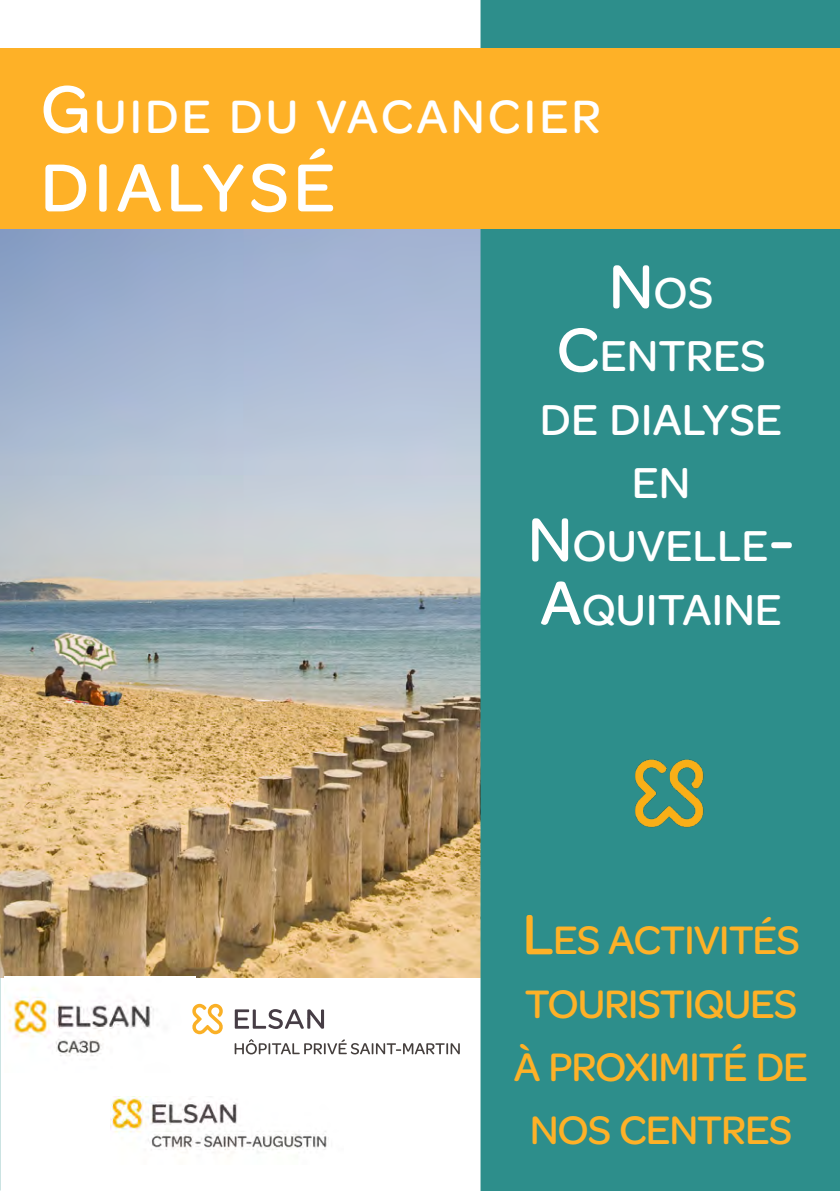
<style>
.page{position:relative;width:840px;height:1191px;background:#fff}
.page>*{position:absolute;margin:0;border:0;box-sizing:border-box;transform-origin:0 0}
.t1{font:500 72.4px "Omnes";letter-spacing:.055em;color:#fff}
.t2{font:500 50px "Omnes";letter-spacing:.055em;color:#fff}
.t3{font:500 46.2px/63.2px "Omnes";color:#fff;text-align:center}
.t4{font:500 42.4px/63.2px "Omnes";letter-spacing:-.03em;color:#feb127}
.s1{font-size:71.4px}
.s2{font-size:66px}
.s3{font-size:60.6px}
</style>
<div class="page">
<img style="left:0;top:229px;width:480px;height:748px">
<div style="left:480px;top:0;width:359px;height:1191px;background:#2d8e8b"></div>
<div style="left:0;top:49px;width:839px;height:180px;background:#feb127"></div>
<img style="left:110px;top:1096px;width:217px;height:57px">
<img style="left:5px;top:976px;width:190px;height:80px">
<img style="left:614px;top:746px;width:111px;height:90px">
<svg style="left:234px;top:1039px;width:225px;height:15px"></svg>
<svg style="left:192px;top:1003px;width:31px;height:31px"></svg>
<svg style="left:235px;top:1009px;width:89px;height:20px"></svg>
<p class="t2" style="left:40px;top:81px;width:561px"><span class="s1">G</span>UIDE DU VACANCIER</p>
<p class="t1" style="left:40px;top:137px;width:296px">DIALYSÉ</p>
<p class="t3" style="left:556px;top:259px;width:211px"><span class="s2">N</span>OS<br><span class="s2">C</span>ENTRES</p>
<p class="t3" style="left:539px;top:385px;width:243px">DE DIALYSE</p>
<p class="t3" style="left:527px;top:448px;width:268px">EN<br><span class="s2">N</span> OUVELLE<span class="s2">-<br>A</span>QUITAINE</p>
<p class="t4" style="left:522px;top:906px;width:279px"><span class="s3">L</span>ES ACTIVITÉS<br>TOURISTIQUES</p>
<p class="t4" style="left:513px;top:1032px;width:295px;text-align:center">À PROXIMITÉ DE<br>NOS CENTRES</p>
</div>
